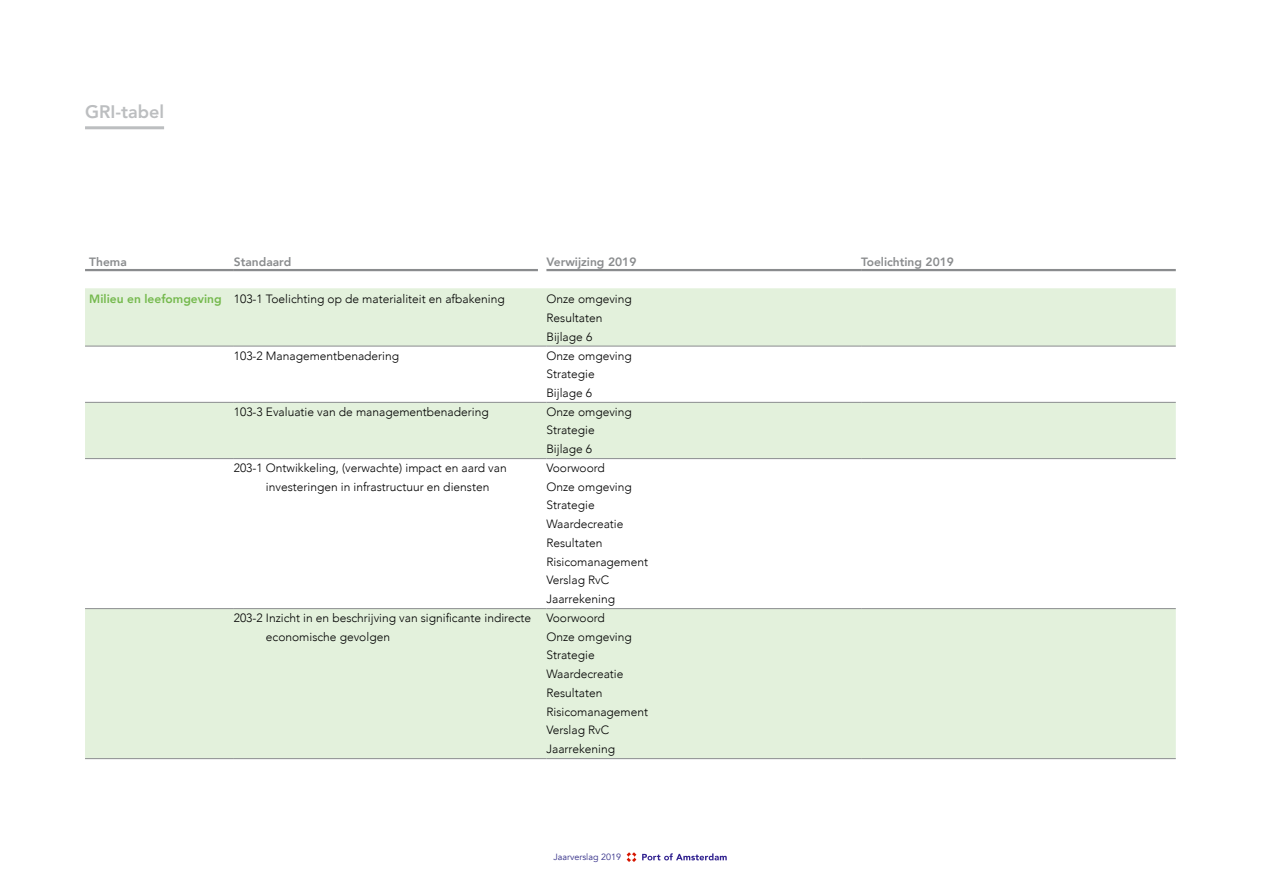
<style>
.page{position:relative;width:1263px;height:893px;background:#fff}
.page>*{position:absolute;margin:0;border:0;box-sizing:border-box;transform-origin:0 0}
.t1{font:800 18px "Avenir LT Std";color:#bcbec0}
.t2{font:300 12px/18.8px "Avenir";color:#000}
.t3{font:800 12px "Avenir";color:#8a8c8e}
.t4{font:9px "Avenir";color:#322d87}
.s1{font-weight:800;color:#75b94e}
</style>
<div class="page">
<svg style="left:627px;top:852px;width:9px;height:10px"></svg>
<svg style="left:642px;top:853px;width:85px;height:7px"></svg>
<hr style="left:85px;top:126px;width:79px;height:3px;background:#bcbec0">
<svg style="left:85px;top:288px;width:1091px;height:470px;fill:#e3f1dc"></svg>
<svg style="left:85px;top:459px;width:1091px;height:149px"></svg>
<hr style="left:85px;top:346px;width:149px;height:1px;background:#8a8c8e">
<hr style="left:234px;top:346px;width:312px;height:1px;background:#8a8c8e">
<hr style="left:546px;top:346px;width:315px;height:1px;background:#8a8c8e">
<hr style="left:861px;top:346px;width:315px;height:1px;background:#8a8c8e">
<hr style="left:85px;top:402px;width:149px;height:1px;background:#8a8c8e">
<hr style="left:234px;top:402px;width:312px;height:1px;background:#8a8c8e">
<hr style="left:546px;top:402px;width:315px;height:1px;background:#8a8c8e">
<hr style="left:861px;top:402px;width:315px;height:1px;background:#8a8c8e">
<hr style="left:85px;top:458px;width:149px;height:1px;background:#8a8c8e">
<hr style="left:234px;top:458px;width:312px;height:1px;background:#8a8c8e">
<hr style="left:546px;top:458px;width:315px;height:1px;background:#8a8c8e">
<hr style="left:861px;top:458px;width:315px;height:1px;background:#8a8c8e">
<hr style="left:85px;top:608px;width:149px;height:1px;background:#8a8c8e">
<hr style="left:234px;top:608px;width:312px;height:1px;background:#8a8c8e">
<hr style="left:546px;top:608px;width:315px;height:1px;background:#8a8c8e">
<hr style="left:861px;top:608px;width:315px;height:1px;background:#8a8c8e">
<hr style="left:85px;top:758px;width:149px;height:1px;background:#8a8c8e">
<hr style="left:234px;top:758px;width:312px;height:1px;background:#8a8c8e">
<hr style="left:546px;top:758px;width:315px;height:1px;background:#8a8c8e">
<hr style="left:861px;top:758px;width:315px;height:1px;background:#8a8c8e">
<hr style="left:85px;top:269px;width:149px;height:2px;background:#8a8c8e">
<hr style="left:234px;top:269px;width:304px;height:2px;background:#8a8c8e">
<hr style="left:546px;top:269px;width:315px;height:2px;background:#8a8c8e">
<hr style="left:861px;top:269px;width:315px;height:2px;background:#8a8c8e">
<h1 class="t1" style="left:85px;top:101px;width:81px">GRI-tabel</h1>
<p class="t3" style="left:89px;top:252px;width:39px">Thema</p>
<p class="t3" style="left:234px;top:252px;width:59px">Standaard</p>
<p class="t3" style="left:546px;top:252px;width:92px">Verwijzing 2019</p>
<p class="t3" style="left:861px;top:252px;width:94px">Toelichting 2019</p>
<p class="t2" style="left:89px;top:290px;width:417px"><span class="s1">Milieu en leefomgeving</span> 103-1 Toelichting op de materialiteit en afbakening</p>
<p class="t2" style="left:546px;top:290px;width:87px">Onze omgeving<br>Resultaten<br>Bijlage 6</p>
<p class="t2" style="left:234px;top:346px;width:167px">103-2 Managementbenadering</p>
<p class="t2" style="left:546px;top:346px;width:87px">Onze omgeving<br>Strategie<br>Bijlage 6</p>
<p class="t2" style="left:234px;top:402px;width:256px">103-3 Evaluatie van de managementbenadering</p>
<p class="t2" style="left:546px;top:402px;width:87px">Onze omgeving<br>Strategie<br>Bijlage 6</p>
<p class="t2" style="left:266px;top:458px;width:242px;text-indent:-32px">203-1 Ontwikkeling, (verwachte) impact en aard van investeringen in infrastructuur en diensten</p>
<p class="t2" style="left:546px;top:458px;width:103px">Voorwoord<br>Onze omgeving<br>Strategie<br>Waardecreatie<br>Resultaten<br>Risicomanagement<br>Verslag RvC<br>Jaarrekening</p>
<p class="t2" style="left:266px;top:608px;width:267px;text-indent:-32px">203-2 Inzicht in en beschrijving van significante indirecte economische gevolgen</p>
<p class="t2" style="left:546px;top:608px;width:103px">Voorwoord<br>Onze omgeving<br>Strategie<br>Waardecreatie<br>Resultaten<br>Risicomanagement<br>Verslag RvC<br>Jaarrekening</p>
<p class="t4" style="left:553px;top:852px;width:69px">Jaarverslag 2019</p>
</div>
